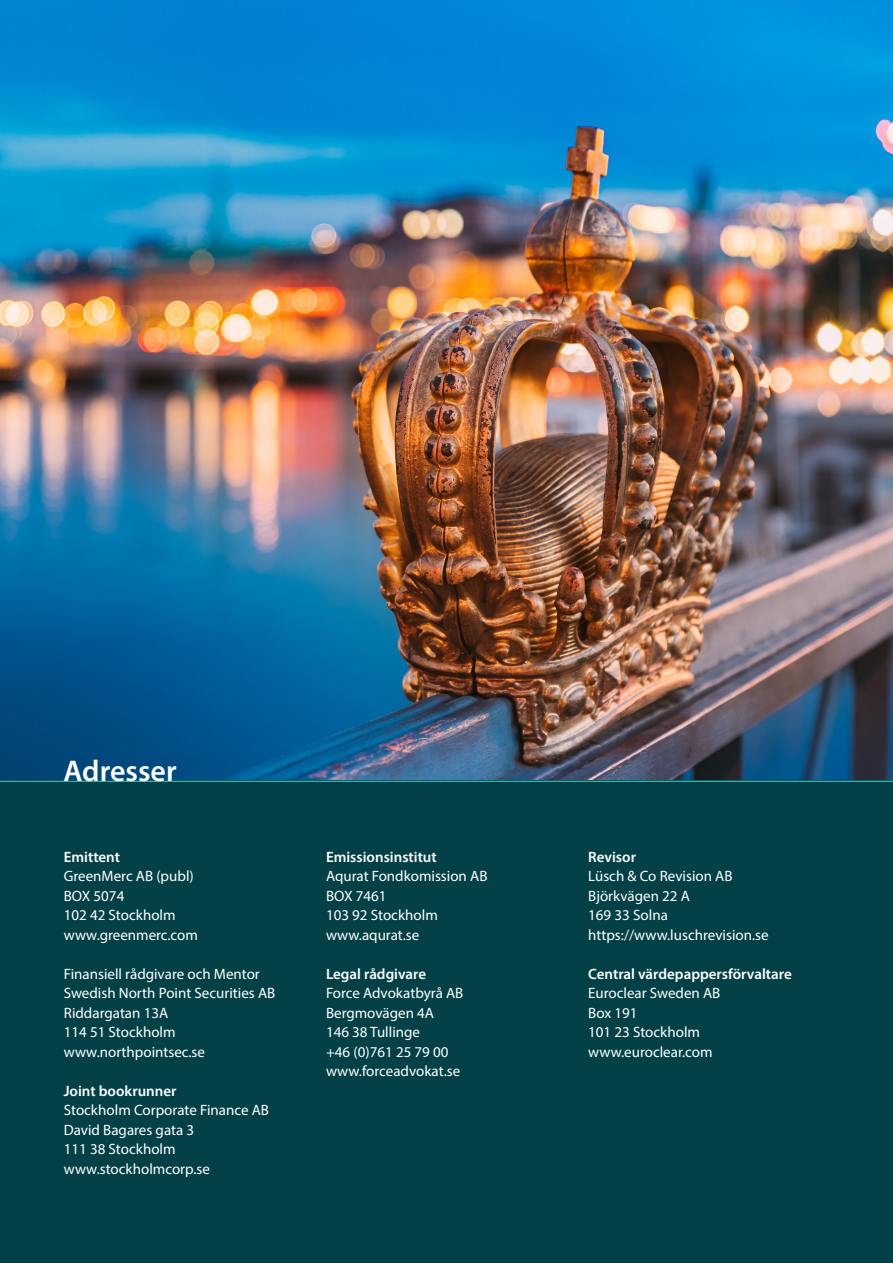
<style>
.page{position:relative;width:893px;height:1263px;background:#fff}
.page>*{position:absolute;margin:0;border:0;box-sizing:border-box;transform-origin:0 0}
.t1{font:600 30px "Myriad Pro";color:#fff}
.t2{font:15px/19.5px "Myriad Pro";color:#fff}
.t3{font:600 15px "Myriad Pro";color:#fff}
</style>
<div class="page">
<img style="left:0;top:0;width:893px;height:781px">
<div style="left:0;top:781px;width:893px;height:482px;background:#044146"></div>
<hr style="left:0;top:781px;width:893px;height:1px;background:#3bbfb7">
<h1 class="t1" style="left:64px;top:751px;width:115px">Adresser</h1>
<p class="t3" style="left:64px;top:847px;width:58px">Emittent</p>
<p class="t2" style="left:64px;top:866px;width:136px">GreenMerc AB (publ)<br>BOX 5074<br>102 42 Stockholm www.greenmerc.com</p>
<p class="t2" style="left:64px;top:964px;width:213px">Finansiell rådgivare och Mentor<br>Swedish North Point Securities AB<br>Riddargatan 13A<br>114 51 Stockholm www.northpointsec.se</p>
<p class="t3" style="left:64px;top:1081px;width:114px">Joint bookrunner</p>
<p class="t2" style="left:64px;top:1100px;width:207px">Stockholm Corporate Finance AB<br>David Bagares gata 3<br>111 38 Stockholm www.stockholmcorp.se</p>
<p class="t3" style="left:326px;top:847px;width:112px">Emissionsinstitut</p>
<p class="t2" style="left:326px;top:866px;width:163px">Aqurat Fondkomission AB<br>BOX 7461<br>103 92 Stockholm www.aqurat.se</p>
<p class="t3" style="left:326px;top:964px;width:102px">Legal rådgivare</p>
<p class="t2" style="left:326px;top:983px;width:139px">Force Advokatbyrå AB<br>Bergmovägen 4A<br>146 38 Tullinge<br>+46 (0)761 25 79 00 www.forceadvokat.se</p>
<p class="t3" style="left:588px;top:847px;width:49px">Revisor</p>
<p class="t2" style="left:588px;top:866px;width:182px">Lüsch &amp; Co Revision AB<br>Björkvägen 22 A<br>169 33 Solna https://www.luschrevision.se</p>
<p class="t3" style="left:588px;top:964px;width:205px">Central värdepappersförvaltare</p>
<p class="t2" style="left:588px;top:983px;width:134px">Euroclear Sweden AB<br>Box 191<br>101 23 Stockholm www.euroclear.com</p>
</div>
